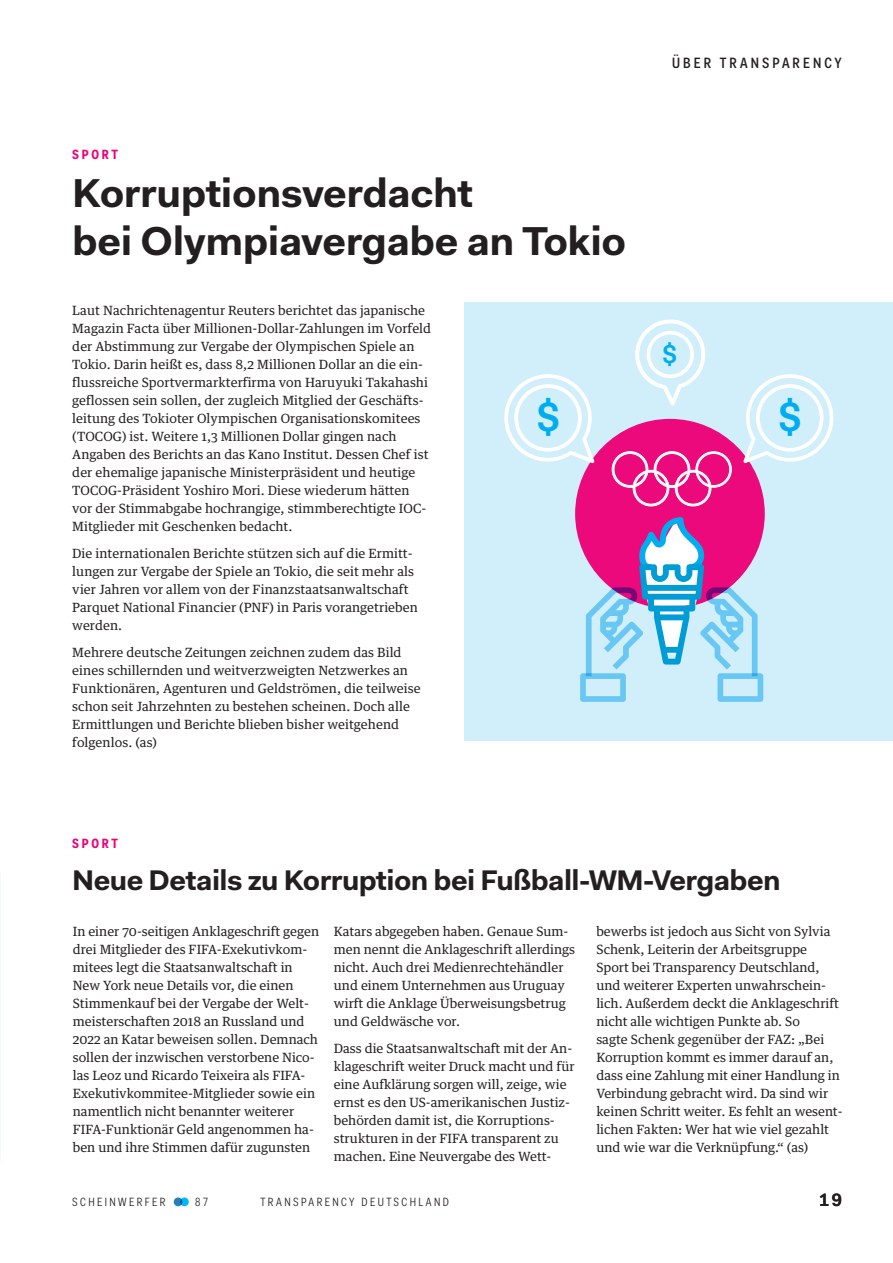
<style>
.page{position:relative;width:893px;height:1263px;background:#fff}
.page>*{position:absolute;margin:0;border:0;box-sizing:border-box;transform-origin:0 0}
.t1{font:600 41.1px "Fakt Slab Pro";color:#00aeef}
.t2{font:700 40.5px/48px "Fakt Pro";letter-spacing:-.01em;color:#231f20}
.t3{font:700 28.5px "Fakt Pro";letter-spacing:-.02em;color:#231f20}
.t4{font:600 25.95px "Fakt Slab Pro";color:#00aeef}
.t5{font:600 18px "Fakt Pro";color:#231f20}
.t6{font:500 15px "Fakt Con Pro";letter-spacing:.2em;color:#231f20}
.t7{font:700 13.5px "Fakt Con Pro";letter-spacing:.2em;color:#ed0277}
.t8{font:12.75px/18px "Guardian Text Egyp";color:#231f20}
.t9{font:12px "Fakt Con Pro Blond";letter-spacing:.2em;color:#231f20}
</style>
<div class="page">
<svg style="left:180px;top:1197px;width:9px;height:9px"></svg>
<svg style="left:174px;top:1197px;width:8px;height:9px"></svg>
<div style="left:465px;top:302px;width:428px;height:439px;background:#d1eefb"></div>
<div style="left:575px;top:419px;width:190px;height:189px;background:#ec097b;border-radius:50%"></div>
<svg style="left:743px;top:374px;width:90px;height:89px"></svg>
<svg style="left:504px;top:374px;width:90px;height:89px"></svg>
<svg style="left:635px;top:319px;width:71px;height:87px"></svg>
<svg style="left:611px;top:451px;width:121px;height:56px"></svg>
<svg style="left:580px;top:517px;width:183px;height:185px"></svg>
<p class="t7" style="left:72px;top:145px;width:47px">SPORT</p>
<h2 class="t2" style="left:72px;top:169px;width:555px">Korruptionsverdacht<br>bei Olympiavergabe an Tokio</h2>
<p class="t6" style="left:672px;top:53px;width:171px">ÜBER TRANSPARENCY</p>
<p class="t8" style="left:72px;top:300px;width:360px">Laut Nachrichtenagentur Reuters berichtet das japanische Magazin Facta über Millionen-Dollar-Zahlungen im Vorfeld der Abstimmung zur Vergabe der Olympischen Spiele an Tokio. Darin heißt es, dass 8,2 Millionen Dollar an die ein&shy;flussreiche Sportvermarkterfirma von Haruyuki Takahashi geflossen sein sollen, der zugleich Mitglied der Geschäfts&shy;leitung des Tokioter Olympischen Organisationskomitees (TOCOG) ist. Weitere 1,3 Millionen Dollar gingen nach Angaben des Berichts an das Kano Institut. Dessen Chef ist der ehemalige japanische Ministerpräsident und heutige TOCOG-Präsident Yoshiro Mori. Diese wiederum hätten vor der Stimmabgabe hochrangige, stimmberechtigte IOC-Mitglieder mit Geschenken bedacht.</p>
<p class="t8" style="left:72px;top:543px;width:347px">Die internationalen Berichte stützen sich auf die Ermitt&shy;lungen zur Vergabe der Spiele an Tokio, die seit mehr als vier Jahren vor allem von der Finanzstaatsanwaltschaft Parquet National Financier (PNF) in Paris vorangetrieben werden.</p>
<p class="t8" style="left:72px;top:642px;width:350px">Mehrere deutsche Zeitungen zeichnen zudem das Bild eines schillernden und weitverzweigten Netzwerkes an Funktionären, Agenturen und Geldströmen, die teilweise schon seit Jahrzehnten zu bestehen scheinen. Doch alle Ermittlungen und Berichte blieben bisher weitgehend folgenlos. (as)</p>
<h3 class="t4" style="left:662px;top:336px;width:16px">$</h3>
<h1 class="t1" style="left:537px;top:390px;width:25px">$</h1>
<h1 class="t1" style="left:779px;top:390px;width:25px">$</h1>
<p class="t7" style="left:72px;top:834px;width:47px">SPORT</p>
<h3 class="t3" style="left:72px;top:861px;width:710px">Neue Details zu Korruption bei Fußball-WM-Vergaben</h3>
<p class="t8" style="left:73px;top:921px;width:248px">In einer 70-seitigen Anklageschrift gegen drei Mitglieder des FIFA-Exekutivkom&shy;mitees legt die Staatsanwaltschaft in New York neue Details vor, die einen Stimmenkauf bei der Vergabe der Welt&shy;meisterschaften 2018 an Russland und 2022 an Katar beweisen sollen. Demnach sollen der inzwischen verstorbene Nico&shy;las Leoz und Ricardo Teixeira als FIFA-Exekutivkommitee-Mitglieder sowie ein namentlich nicht benannter weiterer FIFA-Funktionär Geld angenommen ha&shy;ben und ihre Stimmen dafür zugunsten</p>
<p class="t8" style="left:334px;top:921px;width:243px">Katars abgegeben haben. Genaue Sum&shy;men nennt die Anklageschrift allerdings nicht. Auch drei Medienrechtehändler und einem Unternehmen aus Uruguay wirft die Anklage Überweisungsbetrug und Geldwäsche vor.</p>
<p class="t8" style="left:334px;top:1038px;width:242px">Dass die Staatsanwaltschaft mit der An&shy;klageschrift weiter Druck macht und für eine Aufklärung sorgen will, zeige, wie ernst es den US-amerikanischen Justiz&shy;behörden damit ist, die Korruptions&shy;strukturen in der FIFA transparent zu machen. Eine Neuvergabe des Wett-</p>
<p class="t8" style="left:596px;top:921px;width:248px">bewerbs ist jedoch aus Sicht von Sylvia Schenk, Leiterin der Arbeitsgruppe Sport bei Transparency Deutschland, und weiterer Experten unwahrschein&shy;lich. Außerdem deckt die Anklageschrift nicht alle wichtigen Punkte ab. So<br>sagte Schenk gegenüber der FAZ: „Bei Korruption kommt es immer darauf an, dass eine Zahlung mit einer Handlung in Verbindung gebracht wird. Da sind wir keinen Schritt weiter. Es fehlt an wesent&shy;lichen Fakten: Wer hat wie viel gezahlt und wie war die Verknüpfung.“ (as)</p>
<p class="t9" style="left:72px;top:1194px;width:95px">SCHEINWERFER</p>
<p class="t9" style="left:195px;top:1194px;width:14px">87</p>
<p class="t9" style="left:260px;top:1194px;width:190px">TRANSPARENCY DEUTSCHLAND</p>
<h3 class="t5" style="left:819px;top:1188px;width:24px">19</h3>
</div>
